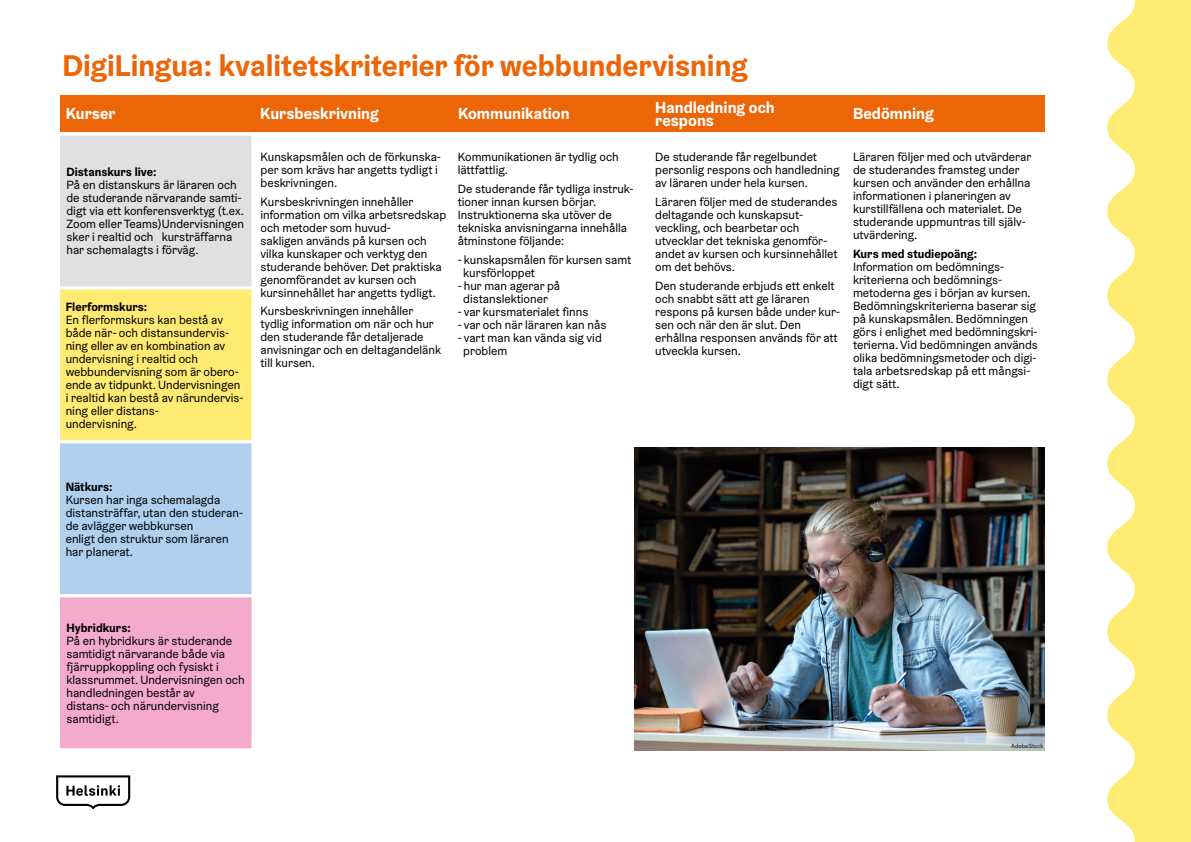
<style>
.page{position:relative;width:1191px;height:842px;background:#fff}
.page>*{position:absolute;margin:0;border:0;box-sizing:border-box;transform-origin:0 0}
.Otsikko_1{font:700 30px "Helsinki Grotesk";color:#ec6608}
.Otsikko_2{font:700 16px/13px "Helsinki Grotesk";color:#fff}
.Leipis{font:12px/13px "Helsinki Grotesk";color:#000}
.Leipisotsikko{font:700 12px "Helsinki Grotesk";color:#000}
.t1{font:6px "Helsinki Grotesk";color:#000}
</style>
<div class="page">
<div style="left:60px;top:95px;width:984px;height:37px;background:#ec6608"></div>
<div style="left:57px;top:133px;width:197px;height:156px;background:#dfe0e2;border:3px solid #fff"></div>
<div style="left:57px;top:287px;width:197px;height:156px;background:#ffeb72;border:3px solid #fff"></div>
<div style="left:57px;top:440px;width:197px;height:157px;background:#b0d0ef;border:3px solid #fff"></div>
<div style="left:57px;top:594px;width:197px;height:157px;background:#f4aacc;border:3px solid #fff"></div>
<svg style="left:1107px;top:0;width:84px;height:842px;fill:#ffeb72"></svg>
<svg style="left:56px;top:775px;width:74px;height:34px"></svg>
<img style="left:635px;top:448px;width:409px;height:303px">
<h1 class="Otsikko_1" style="left:62px;top:47px;width:687px">DigiLingua: kvalitetskriterier för webbundervisning</h1>
<h2 class="Otsikko_2" style="left:66px;top:107px;width:51px">Kurser</h2>
<h2 class="Otsikko_2" style="left:655px;top:100px;width:121px">Handledning och respons</h2>
<p class="Leipis" style="left:655px;top:150px;width:186px">De studerande får regelbundet personlig respons och handledning av läraren under hela kursen.</p>
<p class="Leipis" style="left:655px;top:189px;width:184px;line-height:26px">Läraren följer med de studerandes veckling, och bearbetar och</p>
<h2 class="Otsikko_2" style="left:458px;top:107px;width:113px">Kommunikation</h2>
<p class="Leipis" style="left:458px;top:150px;width:162px">Kommunikationen är tydlig och lättfattlig.</p>
<p class="Leipis" style="left:458px;top:195px;width:140px">tioner innan kursen börjar.</p>
<h2 class="Otsikko_2" style="left:260px;top:107px;width:120px">Kursbeskrivning</h2>
<p class="Leipis" style="left:260px;top:144px;width:182px;line-height:26px">Kunskapsmålen och de förkunska&shy;beskrivningen.</p>
<p class="Leipis" style="left:260px;top:195px;width:187px">Kursbeskrivningen innehåller information om vilka arbetsredskap</p>
<p class="Leipis" style="left:260px;top:234px;width:168px">sakligen används på kursen och</p>
<p class="Leipis" style="left:260px;top:163px;width:179px">per som krävs har angetts tydligt i</p>
<p class="Leipisotsikko" style="left:66px;top:164px;width:91px">Distanskurs live:</p>
<p class="Leipis" style="left:66px;top:172px;width:179px;line-height:26px">På en distanskurs är läraren och digt via ett konferensverktyg .t( ex.</p>
<p class="Leipis" style="left:458px;top:176px;width:177px;line-height:26px">De studerande får tydliga instruk-<br>Instruktionerna ska utöver de</p>
<p class="Leipis" style="left:458px;top:221px;width:171px">tekniska anvisningarna innehålla åtminstone följande:</p>
<p class="Leipis" style="left:463px;top:253px;width:169px;text-indent:-6px">- kunskapsmålen för kursen samt kursförloppet</p>
<p class="Leipis" style="left:458px;top:279px;width:104px;text-align:center">- hur man agerar på distanslektioner</p>
<p class="Leipis" style="left:458px;top:305px;width:132px">- var kursmaterialet finns</p>
<p class="Leipis" style="left:458px;top:318px;width:150px">- var och när läraren kan nås</p>
<p class="Leipis" style="left:463px;top:331px;width:140px;text-indent:-6px">- vart man kan vända sig vid problem</p>
<p class="Leipis" style="left:66px;top:185px;width:179px;line-height:26px">de studerande närvarande samti-<br>Zoom eller Teams)Undervisningen</p>
<p class="Leipis" style="left:162px;top:230px;width:72px">kursträffarna</p>
<p class="Leipis" style="left:655px;top:208px;width:149px">deltagande och kunskapsut-</p>
<p class="Leipis" style="left:655px;top:247px;width:184px">andet av kursen och kursinnehållet</p>
<p class="Leipis" style="left:260px;top:214px;width:168px;line-height:26px">och metoder som huvud-<br>vilka kunskaper och verktyg den</p>
<p class="Leipis" style="left:260px;top:260px;width:183px">studerande behöver. Det praktiska genomförandet av kursen och kursinnehållet har angetts tydligt.</p>
<p class="Leipis" style="left:260px;top:305px;width:182px">Kursbeskrivningen innehåller tydlig information om när och hur den studerande får detaljerade anvisningar och en deltagandelänk till kursen.</p>
<p class="Leipis" style="left:66px;top:230px;width:133px">sker i realtid och<br>har schemalagts i förväg.</p>
<p class="Leipis" style="left:655px;top:228px;width:174px;line-height:26px">utvecklar det tekniska genomför&shy;om det behövs.</p>
<p class="Leipis" style="left:655px;top:279px;width:181px">Den studerande erbjuds ett enkelt och snabbt sätt att ge läraren</p>
<p class="Leipis" style="left:655px;top:318px;width:147px">sen och när den är slut. Den</p>
<p class="Leipisotsikko" style="left:66px;top:299px;width:83px">Flerformskurs:</p>
<p class="Leipis" style="left:66px;top:306px;width:161px;line-height:26px">En flerformskurs kan bestå av ning eller av en kombination av</p>
<p class="Leipis" style="left:655px;top:298px;width:186px;line-height:26px">respons på kursen både under kur&shy;erhållna responsen används för att</p>
<p class="Leipis" style="left:655px;top:344px;width:87px">utveckla kursen.</p>
<p class="Leipis" style="left:66px;top:319px;width:176px;line-height:26px">både när- och distansundervis&shy;undervisning i realtid och<br>ende av tidpunkt. Undervisningen</p>
<p class="Leipis" style="left:66px;top:365px;width:175px">webbundervisning som är obero-</p>
<p class="Leipis" style="left:66px;top:391px;width:179px">i realtid kan bestå av närundervis-</p>
<p class="Leipis" style="left:66px;top:404px;width:94px">ning eller distans-</p>
<p class="Leipis" style="left:66px;top:417px;width:73px">undervisning.</p>
<h2 class="Otsikko_2" style="left:853px;top:107px;width:82px">Bedömning</h2>
<p class="Leipis" style="left:853px;top:150px;width:180px">Läraren följer med och utvärderar de studerandes framsteg under kursen och använder den erhållna informationen i planeringen av kurstillfällena och materialet. De</p>
<p class="Leipis" style="left:853px;top:228px;width:66px">utvärdering.</p>
<p class="Leipis" style="left:853px;top:215px;width:174px">studerande uppmuntras till själv-</p>
<p class="Leipisotsikko" style="left:853px;top:246px;width:126px">Kurs med studiepoäng:</p>
<p class="Leipis" style="left:853px;top:286px;width:179px">metoderna ges i början av kursen.</p>
<p class="Leipis" style="left:853px;top:260px;width:152px">Information om bedömnings-</p>
<p class="Leipis" style="left:853px;top:299px;width:184px">Bedömningskriterierna baserar sig på kunskapsmålen. Bedömningen</p>
<p class="Leipis" style="left:853px;top:338px;width:186px">terierna.Vid bedömningen används</p>
<p class="Leipis" style="left:853px;top:273px;width:151px">kriterierna och bedömnings-</p>
<p class="Leipis" style="left:853px;top:325px;width:186px">görs i enlighet med bedömningskri-</p>
<p class="Leipis" style="left:853px;top:351px;width:185px">olika bedömningsmetoder och digi-</p>
<p class="Leipis" style="left:853px;top:364px;width:179px">tala arbetsredskap på ett mångsi-</p>
<p class="Leipis" style="left:853px;top:377px;width:48px">digt sätt.</p>
<p class="Leipisotsikko" style="left:66px;top:479px;width:48px">Nätkurs:</p>
<p class="Leipis" style="left:66px;top:486px;width:156px;line-height:26px">Kursen har inga schemalagda de avlägger webbkursen</p>
<p class="Leipis" style="left:66px;top:499px;width:179px;line-height:26px">distansträffar, utan den studeran&shy;enligt den struktur som läraren</p>
<p class="Leipis" style="left:66px;top:545px;width:69px">har planerat.</p>
<p class="Leipisotsikko" style="left:66px;top:620px;width:66px">Hybridkurs:</p>
<p class="Leipis" style="left:66px;top:634px;width:180px">På en hybridkurs är studerande samtidigt närvarande både via fjärruppkoppling och fysiskt i klassrummet. Undervisningen och handledningen består av<br>distans- och närundervisning samtidigt.</p>
<p class="t1" style="left:1011px;top:742px;width:34px">AdobeStock</p>
</div>
